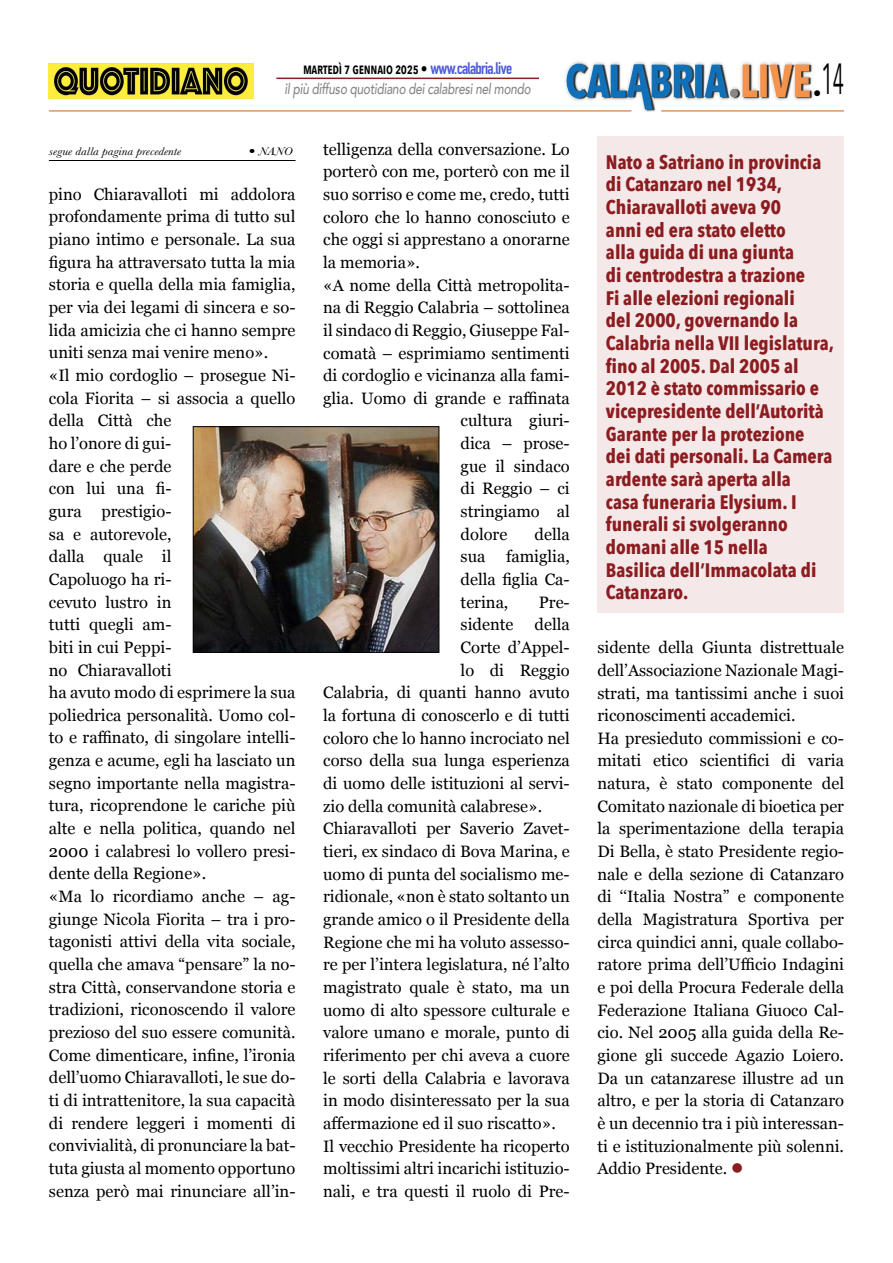
<style>
.page{position:relative;width:893px;height:1263px;background:#fff}
.page>*{position:absolute;margin:0;border:0;box-sizing:border-box;transform-origin:0 0}
.t1{font:43.5px "Avenir Next Condensed";color:#000;scale:.55 1}
.t2{font:700 19.5px/22.6px "Avenir Next Condensed";color:#8b1c1f}
.t3{font:16.5px/22.6px "Georgia";color:#000}
.t4{font:italic 500 15px "Avenir";letter-spacing:-.02em;color:#878787;scale:.79 1}
.t5{font:600 15px "Avenir Next Condensed";letter-spacing:-.02em;color:#000;scale:.9 1}
.t6{font:italic 11.4px "Baskerville";color:#000;scale:1.18 1}
.s1{font-family:"Avenir";font-weight:500}
.s2{font-family:"DIN Condensed";font-weight:700;font-size:16.5px;color:#4f5cd6}
.s3{font-family:"Avenir";font-weight:500;font-style:normal}
.s4{color:#8b1c1f}
</style>
<div class="page">
<img style="left:565px;top:61px;width:249px;height:51px">
<hr style="left:49px;top:111px;width:582px;height:1px;background:#c86419">
<hr style="left:661px;top:111px;width:183px;height:1px;background:#c86419">
<img style="left:49px;top:64px;width:205px;height:34px">
<hr style="left:276px;top:78px;width:263px;height:1px;background:#8b1c1f">
<hr style="left:49px;top:160px;width:247px;height:1px;background:#000">
<img style="left:195px;top:428px;width:242px;height:223px">
<div style="left:193px;top:426px;width:246px;height:227px;border:1px solid #000"></div>
<div style="left:597px;top:136px;width:247px;height:476px;background:#f4e8e9"></div>
<p class="t5" style="left:303px;top:56px;width:234px">martedì 7 gennaio 2025 <span class="s1">•</span> <span class="s2">www.calabria.live</span></p>
<p class="t4" style="left:285px;top:80px;width:313px">il più diffuso quotidiano dei calabresi nel mondo</p>
<p class="t6" style="left:49px;top:144px;width:114px">segue dalla pagina precedente</p>
<p class="t6" style="left:249px;top:144px;width:39px"><span class="s3">•</span> NANO</p>
<p class="t3" style="left:49px;top:182px;width:248px">pino Chiaravalloti mi addolora profondamente prima di tutto sul piano intimo e personale. La sua figura ha attraversato tutta la mia storia e quella della mia famiglia, per via dei legami di sincera e so&shy;lida amicizia che ci hanno sempre uniti senza mai venire meno».<br>«Il mio cordoglio – prosegue Ni&shy;cola Fiorita – si associa a quello della Città che<br>ho l’onore di gui-<br>dare e che perde<br>con lui una fi-<br>gura prestigio-<br>sa e autorevole,<br>dalla quale il<br>Capoluogo ha ri-<br>cevuto lustro in<br>tutti quegli am-<br>biti in cui Peppi-<br>no Chiaravalloti<br>ha avuto modo di esprimere la sua poliedrica personalità. Uomo col&shy;to e raffinato, di singolare intelli&shy;genza e acume, egli ha lasciato un segno importante nella magistra&shy;tura, ricoprendone le cariche più alte e nella politica, quando nel<br>2000 i calabresi lo vollero presi&shy;dente della Regione».<br>«Ma lo ricordiamo anche – ag&shy;giunge Nicola Fiorita – tra i pro&shy;tagonisti attivi della vita sociale, quella che amava “pensare” la no&shy;stra Città, conservandone storia e tradizioni, riconoscendo il valore prezioso del suo essere comunità.<br>Come dimenticare, infine, l’ironia dell’uomo Chiaravalloti, le sue do&shy;ti di intrattenitore, la sua capacità di rendere leggeri i momenti di convivialità, di pronunciare la bat&shy;tuta giusta al momento opportuno senza però mai rinunciare all’in-</p>
<p class="t3" style="left:323px;top:137px;width:248px">telligenza della conversazione. Lo</p>
<p class="t3" style="left:323px;top:160px;width:248px">porterò con me, porterò con me il</p>
<p class="t3" style="left:323px;top:182px;width:248px">suo sorriso e come me, credo, tutti</p>
<p class="t3" style="left:323px;top:205px;width:248px">coloro che lo hanno conosciuto e</p>
<p class="t3" style="left:323px;top:228px;width:248px">che oggi si apprestano a onorarne</p>
<p class="t3" style="left:323px;top:250px;width:98px">la memoria».</p>
<p class="t3" style="left:323px;top:273px;width:248px">«A nome della Città metropolita-</p>
<p class="t3" style="left:323px;top:295px;width:248px">na di Reggio Calabria – sottolinea</p>
<p class="t3" style="left:323px;top:318px;width:248px">il sindaco di Reggio, Giuseppe Fal-</p>
<p class="t3" style="left:323px;top:341px;width:248px">comatà – esprimiamo sentimenti</p>
<p class="t3" style="left:323px;top:363px;width:248px">di cordoglio e vicinanza alla fami-</p>
<p class="t3" style="left:323px;top:386px;width:248px">glia. Uomo di grande e raffinata</p>
<p class="t3" style="left:461px;top:409px;width:111px">cultura giuri-</p>
<p class="t3" style="left:461px;top:431px;width:111px">dica – prose-</p>
<p class="t3" style="left:461px;top:454px;width:111px">gue il sindaco</p>
<p class="t3" style="left:461px;top:477px;width:111px">di Reggio – ci</p>
<p class="t3" style="left:461px;top:499px;width:111px">stringiamo al</p>
<p class="t3" style="left:461px;top:522px;width:48px">dolore</p>
<p class="t3" style="left:461px;top:522px;width:111px;text-align:justify;text-indent:74px">della sua famiglia, della figlia Ca&shy;terina,</p>
<p class="t3" style="left:539px;top:590px;width:32px">Pre-</p>
<p class="t3" style="left:461px;top:613px;width:54px">sidente</p>
<p class="t3" style="left:535px;top:613px;width:37px">della</p>
<p class="t3" style="left:461px;top:635px;width:111px">Corte d’Appel-</p>
<p class="t3" style="left:461px;top:658px;width:111px">lo di Reggio</p>
<p class="t3" style="left:323px;top:681px;width:248px">Calabria, di quanti hanno avuto</p>
<p class="t3" style="left:323px;top:703px;width:248px">la fortuna di conoscerlo e di tutti</p>
<p class="t3" style="left:323px;top:726px;width:248px">coloro che lo hanno incrociato nel</p>
<p class="t3" style="left:323px;top:749px;width:248px">corso della sua lunga esperienza</p>
<p class="t3" style="left:323px;top:771px;width:248px">di uomo delle istituzioni al servi-</p>
<p class="t3" style="left:323px;top:794px;width:221px">zio della comunità calabrese».</p>
<p class="t3" style="left:323px;top:817px;width:248px">Chiaravalloti per Saverio Zavet-</p>
<p class="t3" style="left:323px;top:839px;width:248px">tieri, ex sindaco di Bova Marina, e</p>
<p class="t3" style="left:323px;top:862px;width:248px">uomo di punta del socialismo me-</p>
<p class="t3" style="left:323px;top:884px;width:248px">ridionale, «non è stato soltanto un</p>
<p class="t3" style="left:323px;top:907px;width:248px">grande amico o il Presidente della</p>
<p class="t3" style="left:323px;top:930px;width:248px">Regione che mi ha voluto assesso-</p>
<p class="t3" style="left:323px;top:952px;width:248px">re per l’intera legislatura, né l’alto</p>
<p class="t3" style="left:323px;top:975px;width:248px">magistrato quale è stato, ma un</p>
<p class="t3" style="left:323px;top:998px;width:248px">uomo di alto spessore culturale e</p>
<p class="t3" style="left:323px;top:1020px;width:248px">valore umano e morale, punto di</p>
<p class="t3" style="left:323px;top:1043px;width:248px">riferimento per chi aveva a cuore</p>
<p class="t3" style="left:323px;top:1066px;width:248px">le sorti della Calabria e lavorava</p>
<p class="t3" style="left:323px;top:1088px;width:248px">in modo disinteressato per la sua</p>
<p class="t3" style="left:323px;top:1111px;width:234px">affermazione ed il suo riscatto».</p>
<p class="t3" style="left:323px;top:1134px;width:248px">Il vecchio Presidente ha ricoperto</p>
<p class="t3" style="left:323px;top:1156px;width:248px">moltissimi altri incarichi istituzio-</p>
<p class="t3" style="left:323px;top:1179px;width:248px">nali, e tra questi il ruolo di Pre-</p>
<h1 class="t1" style="left:813px;top:42px;width:58px"><sub>•</sub>14</h1>
<p class="t2" style="left:606px;top:150px;width:230px">Nato a Satriano in provincia di Catanzaro nel 1934,<br>Chiaravalloti aveva 90<br>anni ed era stato eletto<br>alla guida di una giunta<br>di centrodestra a trazione<br>Fi alle elezioni regionali<br>del 2000, governando la<br>Calabria nella VII legislatura, fino al 2005. Dal 2005 al<br>2012 è stato commissario e vicepresidente dell’Autorità<br>Garante per la protezione dei dati personali. La Camera ardente sarà aperta alla<br>casa funeraria Elysium. I funerali si svolgeranno domani alle 15 nella<br>Basilica dell’Immacolata di<br>Catanzaro.</p>
<p class="t3" style="left:597px;top:635px;width:248px">sidente della Giunta distrettuale dell’Associazione Nazionale Magi&shy;strati, ma tantissimi anche i suoi riconoscimenti accademici.<br>Ha presieduto commissioni e co&shy;mitati etico scientifici di varia natura, è stato componente del Comitato nazionale di bioetica per la sperimentazione della terapia Di Bella, è stato Presidente regio&shy;nale e della sezione di Catanzaro di ‘‘Italia Nostra” e componente della Magistratura Sportiva per circa quindici anni, quale collabo&shy;ratore prima dell’Ufficio Indagini e poi della Procura Federale della Federazione Italiana Giuoco Cal&shy;cio. Nel 2005 alla guida della Re&shy;gione gli succede Agazio Loiero.<br>Da un catanzarese illustre ad un altro, e per la storia di Catanzaro è un decennio tra i più interessan&shy;ti e istituzionalmente più solenni.<br>Addio Presidente. <span class="s4">●</span></p>
</div>
